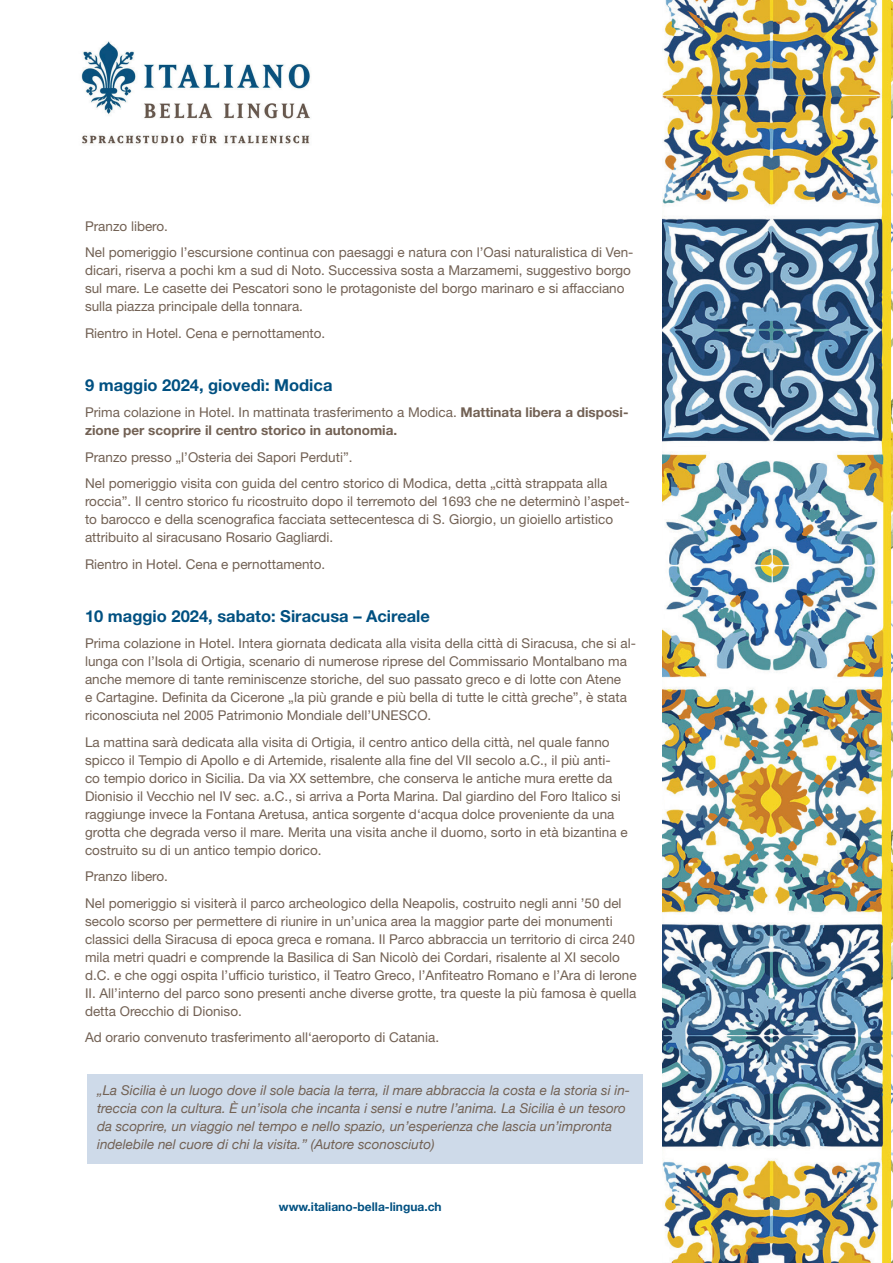
<style>
.page{position:relative;width:893px;height:1263px;background:#fff}
.page>*{position:absolute;margin:0;border:0;box-sizing:border-box;transform-origin:0 0}
.t1{font:700 16.5px "Helvetica Neue LT Std";color:#005081}
.t2{font:13.5px/18px "Helvetica Neue LT Std";color:#726154}
.t3{font:italic 13.5px/18px "Helvetica Neue";color:#726154}
.t4{font:700 13.5px/18px "Helvetica Neue LT Std";color:#726154}
.t5{font:700 12px "Helvetica Neue";color:#005081}
.s1{font-weight:400}
</style>
<div class="page">
<div style="left:87px;top:1075px;width:556px;height:89px;background:#cedae9"></div>
<img style="left:81px;top:41px;width:229px;height:103px">
<img style="left:662px;top:0;width:231px;height:1263px">
<p class="t2" style="left:85px;top:212px;width:550px;line-height:26.5px">Pranzo libero.<br>Nel pomeriggio l’escursione continua con paesaggi e natura con l’Oasi naturalistica di Ven-</p>
<p class="t2" style="left:85px;top:261px;width:547px">dicari, riserva a pochi km a sud di Noto. Successiva sosta a Marzamemi, suggestivo borgo sul mare. Le casette dei Pescatori sono le protagoniste del borgo marinaro e si affacciano sulla piazza principale della tonnara.</p>
<p class="t2" style="left:85px;top:324px;width:242px">Rientro in Hotel. Cena e pernottamento.</p>
<p class="t1" style="left:85px;top:375px;width:249px">9 maggio 2024, giovedì: Modica</p>
<p class="t4" style="left:85px;top:403px;width:545px"><span class="s1">Prima colazione in Hotel. In mattinata trasferimento a Modica.</span> Mattinata libera a disposi&shy;zione per scoprire il centro storico in autonomia.</p>
<p class="t2" style="left:85px;top:444px;width:524px;line-height:26.5px">Pranzo presso „l’Osteria dei Sapori Perduti”.<br>Nel pomeriggio visita con guida del centro storico di Modica, detta „città strappata alla</p>
<p class="t2" style="left:85px;top:492px;width:546px">roccia”. Il centro storico fu ricostruito dopo il terremoto del 1693 che ne determinò l’aspet&shy;to barocco e della scenografica facciata settecentesca di S. Giorgio, un gioiello artistico attribuito al siracusano Rosario Gagliardi.</p>
<p class="t2" style="left:85px;top:555px;width:242px">Rientro in Hotel. Cena e pernottamento.</p>
<p class="t1" style="left:85px;top:606px;width:346px">10 maggio 2024, sabato: Siracusa – Acireale</p>
<p class="t2" style="left:85px;top:634px;width:553px">Prima colazione in Hotel. Intera giornata dedicata alla visita della città di Siracusa, che si al&shy;lunga con l’Isola di Ortigia, scenario di numerose riprese del Commissario Montalbano ma anche memore di tante reminiscenze storiche, del suo passato greco e di lotte con Atene<br>e Cartagine. Definita da Cicerone „la più grande e più bella di tutte le città greche”, è stata riconosciuta nel 2005 Patrimonio Mondiale dell’UNESCO.</p>
<p class="t2" style="left:85px;top:733px;width:544px">La mattina sarà dedicata alla visita di Ortigia, il centro antico della città, nel quale fanno spicco il Tempio di Apollo e di Artemide, risalente alla fine del VII secolo a.C., il più anti&shy;co tempio dorico in Sicilia. Da via XX settembre, che conserva le antiche mura erette da Dionisio il Vecchio nel IV sec. a.C., si arriva a Porta Marina. Dal giardino del Foro Italico si raggiunge invece la Fontana Aretusa, antica sorgente d‘acqua dolce proveniente da una grotta che degrada verso il mare. Merita una visita anche il duomo, sorto in età bizantina e costruito su di un antico tempio dorico.</p>
<p class="t2" style="left:85px;top:863px;width:538px;line-height:26.5px">Pranzo libero.<br>Nel pomeriggio si visiterà il parco archeologico della Neapolis, costruito negli anni ’50 del</p>
<p class="t2" style="left:85px;top:912px;width:553px">secolo scorso per permettere di riunire in un’unica area la maggior parte dei monumenti classici della Siracusa di epoca greca e romana. Il Parco abbraccia un territorio di circa 240 mila metri quadri e comprende la Basilica di San Nicolò dei Cordari, risalente al XI secolo d.C. e che oggi ospita l’ufficio turistico, il Teatro Greco, l’Anfiteatro Romano e l’Ara di Ierone II. All’interno del parco sono presenti anche diverse grotte, tra queste la più famosa è quella detta Orecchio di Dioniso.</p>
<p class="t2" style="left:85px;top:1028px;width:356px">Ad orario convenuto trasferimento all‘aeroporto di Catania.</p>
<p class="t3" style="left:97px;top:1082px;width:535px">„La Sicilia è un luogo dove il sole bacia la terra, il mare abbraccia la costa e la storia si in&shy;treccia con la cultura. È un’isola che incanta i sensi e nutre l’anima. La Sicilia è un tesoro da scoprire, un viaggio nel tempo e nello spazio, un’esperienza che lascia un’impronta indelebile nel cuore di chi la visita.” (Autore sconosciuto)</p>
<p class="t5" style="left:279px;top:1197px;width:164px">www.italiano-bella-lingua.ch</p>
</div>
